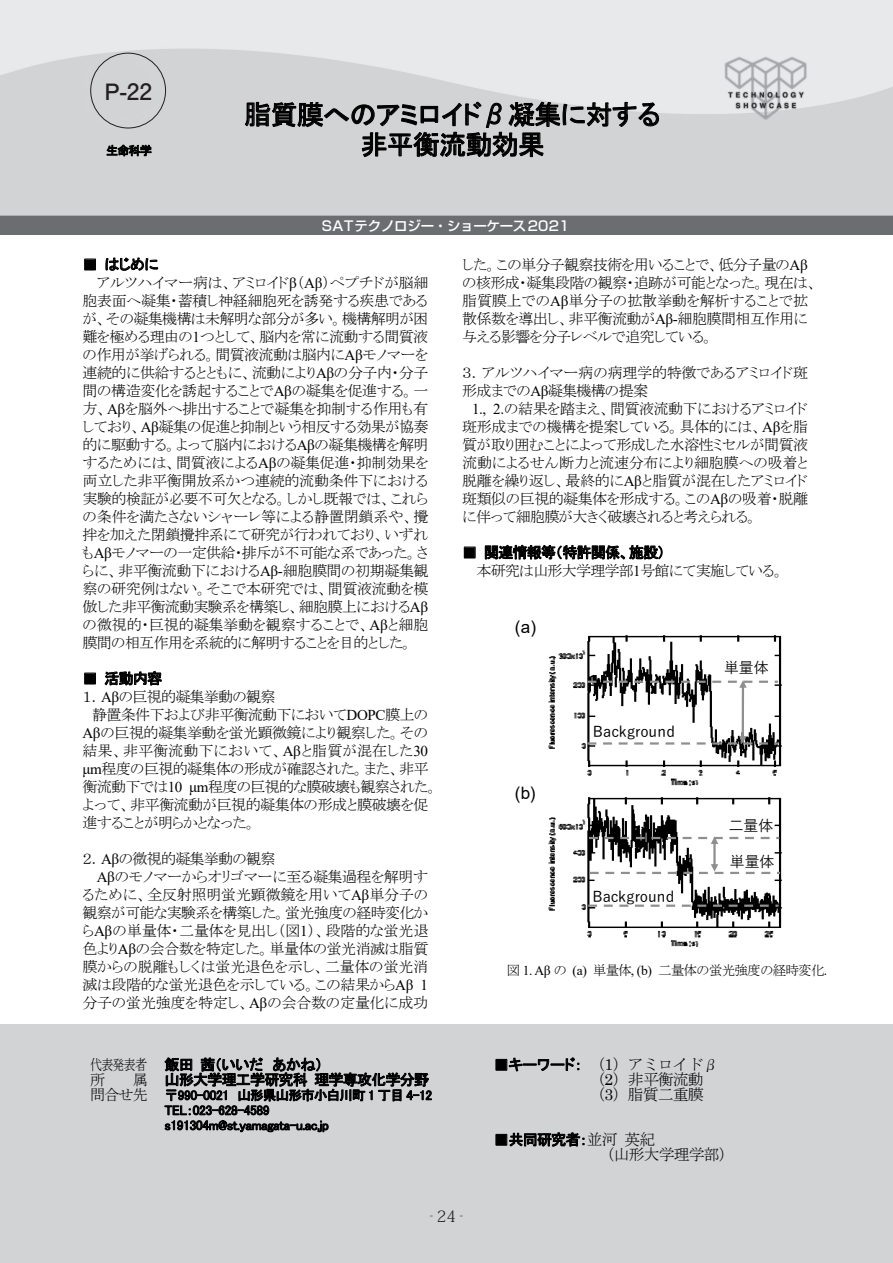
<style>
.page{position:relative;width:893px;height:1263px;background:#fff}
.page>*{position:absolute;margin:0;border:0;box-sizing:border-box;transform-origin:0 0}
.t1{font:27px/30px "MS P Gothic";letter-spacing:-.025em;color:#000;text-align:center}
.数字{font:700 22.5px "Futo Go B101 Pro";color:#231f20}
.t2{font:17.1px "Arial";color:#000}
.t3{font:15.75px/15px "MS Mincho";letter-spacing:-.045em;color:#000}
.t4{font:300 15.75px "Koz Min Pro";color:#231f20;scale:.5 1}
.t5{font:15px/18px "MS P Mincho";letter-spacing:-.025em;color:#000}
.t6{font:15px/18px "MS P Mincho";letter-spacing:-.05em;color:#000}
.t7{font:15px "MS P Mincho";letter-spacing:.005em;color:#000}
.t8{font:15px/15px "MS P Gothic";letter-spacing:-.055em;color:#000}
.t9{font:15px "MS P Mincho";color:#000}
.t10{font:15px "MS P Mincho";letter-spacing:-.005em;color:#000}
.t11{font:500 14.85px "Yu Gothic";letter-spacing:.005em;color:#000}
.t12{font:13.5px/15px "MS P Gothic";letter-spacing:-.025em;color:#000}
.t13{font:13.5px "MS Mincho";letter-spacing:-.055em;color:#000}
.t14{font:500 13.5px "Shin Go Pro";letter-spacing:-.025em;color:#fff}
.t15{font:12px "MS P Gothic";color:#000}
.s1{font-family:"Times New Roman"}
.s2{font-family:"MS Mincho"}
.s3{font-family:"MS Mincho";font-size:15px}
.s4{font-family:"MS P Gothic"}
.s5{font-family:"MS P Gothic";font-size:15px}
.s6{font-family:"Century"}
.s7{font-family:"MS Mincho";font-size:15.75px}
</style>
<div class="page">
<div style="left:0;top:1024px;width:893px;height:239px;background:#d2d3d5"></div>
<div style="left:0;top:215px;width:893px;height:20px;background:#6c6d70"></div>
<img style="left:0;top:0;width:893px;height:215px">
<img style="left:548px;top:635px;width:234px;height:151px">
<svg style="left:587px;top:680px;width:191px;height:65px"></svg>
<img style="left:548px;top:797px;width:234px;height:150px">
<svg style="left:588px;top:904px;width:191px;height:3px"></svg>
<svg style="left:589px;top:836px;width:191px;height:38px"></svg>
<div style="left:90px;top:53px;width:76px;height:75px;border:1px solid #231f20;border-radius:50%"></div>
<p class="数字" style="left:104px;top:73px;width:49px">P-22</p>
<p class="t15" style="left:106px;top:144px;width:47px">生命科学</p>
<p class="t1" style="left:244px;top:99px;width:418px">脂質膜へのアミロイドβ凝集に対する非平衡流動効果</p>
<p class="t14" style="left:322px;top:214px;width:249px">SATテクノロジー・ショーケース2021</p>
<p class="t8" style="left:83px;top:257px;width:77px">■ はじめに</p>
<p class="t9" style="left:97px;top:275px;width:333px">アルツハイマー病は、アミロイド<span class="s1">β</span>（<span class="s1">Aβ</span>）ペプチドが脳細</p>
<p class="t5" style="left:83px;top:291px;width:347px">胞表面へ凝集・蓄積し神経細胞死を誘発する疾患である</p>
<p class="t6" style="left:83px;top:309px;width:347px">が、その凝集機構は未解明な部分が多い。機構解明が困</p>
<p class="t5" style="left:83px;top:327px;width:347px">難を極める理由の<span class="s1">1</span>つとして、脳内を常に流動する間質液</p>
<p class="t5" style="left:83px;top:345px;width:347px">の作用が挙げられる。間質液流動は脳内に<span class="s1">Aβ</span>モノマーを</p>
<p class="t5" style="left:83px;top:363px;width:347px">連続的に供給するとともに、流動により<span class="s1">Aβ</span>の分子内・分子</p>
<p class="t5" style="left:83px;top:381px;width:347px">間の構造変化を誘起することで<span class="s1">Aβ</span>の凝集を促進する。一</p>
<p class="t5" style="left:83px;top:399px;width:347px">方、<span class="s1">Aβ</span>を脳外へ排出することで凝集を抑制する作用も有</p>
<p class="t5" style="left:83px;top:417px;width:347px">しており、<span class="s1">Aβ</span>凝集の促進と抑制という相反する効果が協奏</p>
<p class="t5" style="left:83px;top:435px;width:347px">的に駆動する。よって脳内における<span class="s1">Aβ</span>の凝集機構を解明</p>
<p class="t5" style="left:83px;top:453px;width:347px">するためには、間質液による<span class="s1">Aβ</span>の凝集促進・抑制効果を</p>
<p class="t5" style="left:83px;top:471px;width:347px">両立した非平衡開放系かつ連続的流動条件下における</p>
<p class="t5" style="left:83px;top:489px;width:347px">実験的検証が必要不可欠となる。しかし既報では、これら</p>
<p class="t7" style="left:83px;top:509px;width:347px">の条件を満たさないシャーレ等による静置閉鎖系や、攪</p>
<p class="t5" style="left:83px;top:525px;width:347px">拌を加えた閉鎖攪拌系にて研究が行われており、いずれ</p>
<p class="t5" style="left:83px;top:543px;width:347px">も<span class="s1">Aβ</span>モノマーの一定供給・排斥が不可能な系であった。さ</p>
<p class="t5" style="left:83px;top:561px;width:347px">らに、非平衡流動下における<span class="s1">Aβ-</span>細胞膜間の初期凝集観</p>
<p class="t5" style="left:83px;top:579px;width:347px">察の研究例はない。そこで本研究では、間質液流動を模</p>
<p class="t5" style="left:83px;top:597px;width:347px">倣した非平衡流動実験系を構築し、細胞膜上における<span class="s1">Aβ</span></p>
<p class="t5" style="left:83px;top:615px;width:347px">の微視的・巨視的凝集挙動を観察することで、<span class="s1">Aβ</span>と細胞</p>
<p class="t6" style="left:83px;top:633px;width:331px">膜間の相互作用を系統的に解明することを目的とした。</p>
<p class="t8" style="left:83px;top:671px;width:81px">■ 活動内容</p>
<p class="t6" style="left:83px;top:687px;width:195px">１．<span class="s1">Aβ</span>の巨視的凝集挙動の観察</p>
<p class="t6" style="left:92px;top:705px;width:337px">静置条件下および非平衡流動下において<span class="s1">DOPC</span>膜上の</p>
<p class="t5" style="left:83px;top:723px;width:347px"><span class="s1">Aβ</span>の巨視的凝集挙動を蛍光顕微鏡により観察した。その</p>
<p class="t7" style="left:83px;top:743px;width:347px">結果、非平衡流動下において、<span class="s1">Aβ</span>と脂質が混在した<span class="s1">30</span></p>
<p class="t6" style="left:83px;top:759px;width:347px"><span class="s1">μm</span>程度の巨視的凝集体の形成が確認された。また、非平</p>
<p class="t6" style="left:83px;top:777px;width:357px">衡流動下では<span class="s1">10 μm</span>程度の巨視的な膜破壊も観察された。</p>
<p class="t5" style="left:83px;top:795px;width:347px">よって、非平衡流動が巨視的凝集体の形成と膜破壊を促</p>
<p class="t5" style="left:83px;top:813px;width:175px">進することが明らかとなった。</p>
<p class="t6" style="left:83px;top:849px;width:195px">２．<span class="s1">Aβ</span>の微視的凝集挙動の観察</p>
<p class="t10" style="left:97px;top:869px;width:333px"><span class="s1">Aβ</span>のモノマーからオリゴマーに至る凝集過程を解明す</p>
<p class="t5" style="left:83px;top:885px;width:347px">るために、全反射照明蛍光顕微鏡を用いて<span class="s1">Aβ</span>単分子の</p>
<p class="t6" style="left:83px;top:903px;width:347px">観察が可能な実験系を構築した。蛍光強度の経時変化か</p>
<p class="t5" style="left:83px;top:921px;width:347px">ら<span class="s1">Aβ</span>の単量体・二量体を見出し（図<span class="s1">1</span>）、段階的な蛍光退</p>
<p class="t5" style="left:83px;top:939px;width:347px">色より<span class="s1">Aβ</span>の会合数を特定した。単量体の蛍光消滅は脂質</p>
<p class="t5" style="left:83px;top:957px;width:347px">膜からの脱離もしくは蛍光退色を示し、二量体の蛍光消</p>
<p class="t5" style="left:83px;top:975px;width:347px">滅は段階的な蛍光退色を示している。この結果から<span class="s1">Aβ 1</span></p>
<p class="t5" style="left:83px;top:993px;width:347px">分子の蛍光強度を特定し、<span class="s1">Aβ</span>の会合数の定量化に成功</p>
<p class="t8" style="left:90px;top:1057px;width:234px"><span class="s2">代表発表者</span> 飯田 茜（いいだ あかね）<span class="s2">所</span></p>
<p class="t8" style="left:133px;top:1072px;width:298px"><span class="s2">属</span> 山形大学理工学研究科 理学専攻化学分野</p>
<p class="t12" style="left:165px;top:1087px;width:269px;text-indent:-74px"><span class="s3">問合せ先</span> 〒990-0021 山形県山形市小白川町 1 丁目 4-12<br>TEL：023-628-4589 s191304m@st.yamagata-u.ac.jp</p>
<p class="t5" style="left:462px;top:255px;width:357px">した。この単分子観察技術を用いることで、低分子量の<span class="s1">Aβ</span>の核形成・凝集段階の観察・追跡が可能となった。現在は、脂質膜上での<span class="s1">Aβ</span>単分子の拡散挙動を解析することで拡散係数を導出し、非平衡流動が<span class="s1">Aβ-</span>細胞膜間相互作用に与える影響を分子レベルで追究している。</p>
<p class="t7" style="left:462px;top:365px;width:347px">３．アルツハイマー病の病理学的特徴であるアミロイド斑</p>
<p class="t6" style="left:462px;top:381px;width:187px">形成までの<span class="s1">Aβ</span>凝集機構の提案</p>
<p class="t5" style="left:472px;top:399px;width:337px"><span class="s1">1., 2.</span>の結果を踏まえ、間質液流動下におけるアミロイド</p>
<p class="t5" style="left:462px;top:417px;width:347px">斑形成までの機構を提案している。具体的には、<span class="s1">Aβ</span>を脂</p>
<p class="t5" style="left:462px;top:435px;width:347px">質が取り囲むことによって形成した水溶性ミセルが間質液</p>
<p class="t5" style="left:462px;top:453px;width:347px">流動によるせん断力と流速分布により細胞膜への吸着と</p>
<p class="t5" style="left:462px;top:471px;width:347px">脱離を繰り返し、最終的に<span class="s1">Aβ</span>と脂質が混在したアミロイド</p>
<p class="t5" style="left:462px;top:489px;width:347px">斑類似の巨視的凝集体を形成する。この<span class="s1">Aβ</span>の吸着・脱離</p>
<p class="t5" style="left:462px;top:507px;width:297px">に伴って細胞膜が大きく破壊されると考えられる。</p>
<p class="t6" style="left:476px;top:543px;width:309px;text-indent:-14px"><span class="s4">■ 関連情報等（特許関係、施設）<br></span>本研究は山形大学理学部<span class="s1">1</span>号館にて実施している。</p>
<p class="t2" style="left:515px;top:615px;width:23px">(a)</p>
<p class="t2" style="left:515px;top:781px;width:22px">(b)</p>
<p class="t11" style="left:593px;top:718px;width:84px">Background</p>
<p class="t11" style="left:592px;top:882px;width:84px">Background</p>
<p class="t11" style="left:724px;top:654px;width:46px">単量体</p>
<p class="t11" style="left:729px;top:812px;width:46px">⼆量体</p>
<p class="t11" style="left:730px;top:847px;width:46px">単量体</p>
<p class="t13" style="left:507px;top:963px;width:322px">図 <span class="s1">1. Aβ</span> の <span class="s1">(a)</span> 単量体<span class="s1">, (b)</span> 二量体の蛍光強度の経時変化<span class="s1">.</span></p>
<p class="t3" style="left:589px;top:1057px;width:131px;text-indent:-96px"><span class="s5">■キーワード：</span>（<span class="s6">1</span>）アミロイドβ（<span class="s6">2</span>）非平衡流動（<span class="s6">3</span>）脂質二重膜</p>
<p class="t8" style="left:494px;top:1132px;width:163px">■共同研究者：<span class="s7">並河英紀</span></p>
<p class="t3" style="left:599px;top:1147px;width:137px">（山形大学理学部）</p>
<p class="t4" style="left:430px;top:1205px;width:66px">‒ 24‒</p>
</div>
